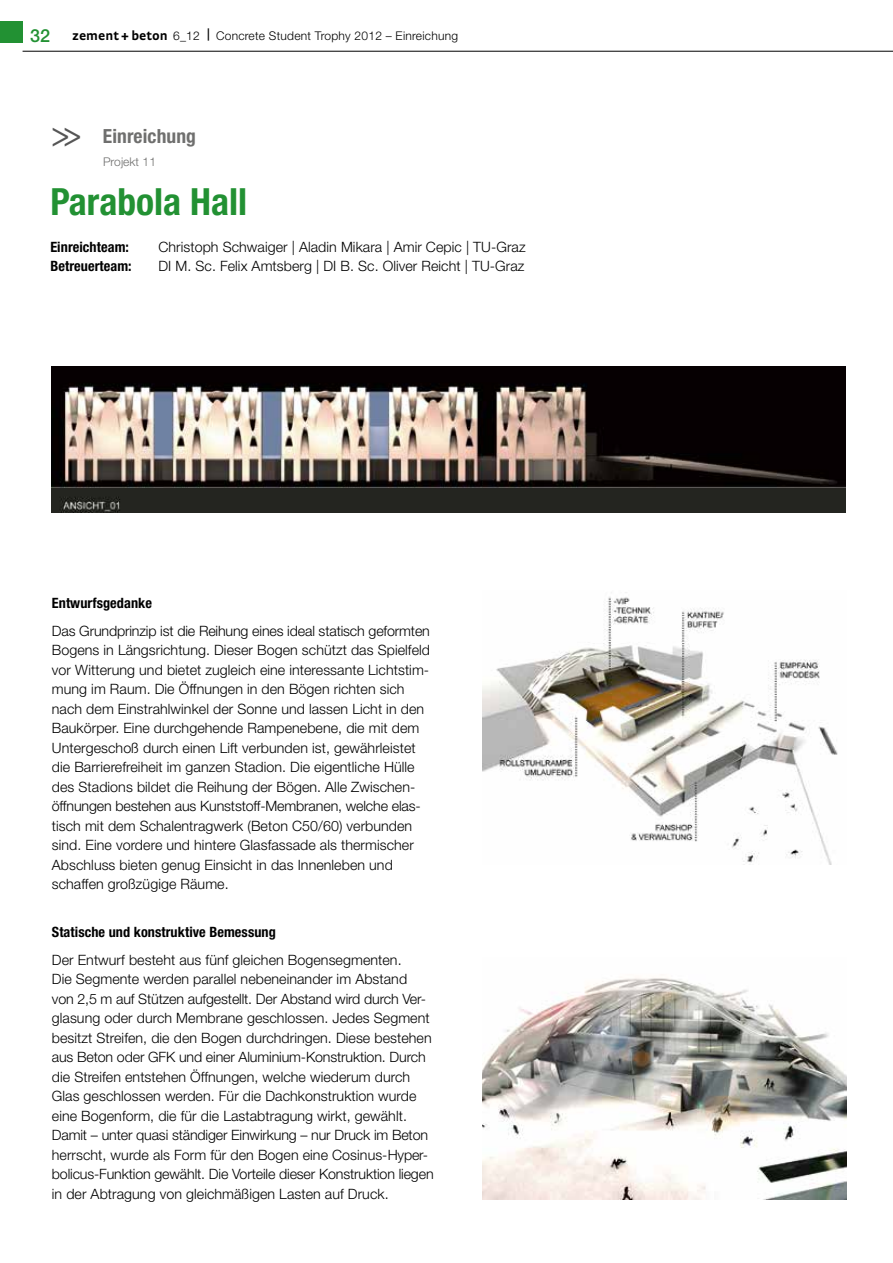
<style>
.page{position:relative;width:893px;height:1263px;background:#fff}
.page>*{position:absolute;margin:0;border:0;box-sizing:border-box;transform-origin:0 0}
.t1{font:700 condensed 37.5px "Helvetica Neue LT";color:#229133}
.t2{font:36px "Helvetica Neue LT";color:#565656;scale:.83 1}
.t3{font:700 condensed 19.5px "Helvetica Neue LT";letter-spacing:.005em;color:#6f6f6e}
.t4{font:300 14.25px/19.5px "Helvetica Neue LT";letter-spacing:.005em;color:#000}
.t5{font:700 condensed 14.25px "Helvetica Neue LT";letter-spacing:.005em;color:#000}
.t6{font:300 12px "Helvetica Neue LT";letter-spacing:.02em;color:#000}
.t7{font:300 12px "Helvetica Neue LT";letter-spacing:.005em;color:#6f6f6e}
.s1{font-weight:500;font-size:18px;color:#229133}
.s2{font-family:"Strada";font-weight:700;font-size:13.5px}
</style>
<div class="page">
<div style="left:0;top:21px;width:23px;height:22px;background:#229133"></div>
<hr style="left:23px;top:51px;width:870px;height:1px;background:#000">
<img style="left:483px;top:978px;width:363px;height:221px">
<img style="left:51px;top:367px;width:795px;height:145px">
<img style="left:483px;top:592px;width:355px;height:272px">
<p class="t6" style="left:30px;top:28px;width:429px"><span class="s1">32</span> <span class="s2">zement + beton</span> 6_12 <sup>|</sup> Concrete Student Trophy 2012 – Einreichung</p>
<h2 class="t2" style="left:81px;top:162px;width:38px;rotate:-180deg">&lt;&lt;</h2>
<h3 class="t3" style="left:103px;top:124px;width:95px">Einreichung</h3>
<p class="t7" style="left:103px;top:155px;width:55px">Projekt 11</p>
<h1 class="t1" style="left:50px;top:179px;width:198px">Parabola Hall</h1>
<p class="t5" style="left:50px;top:238px;width:80px">Einreichteam:</p>
<p class="t4" style="left:158px;top:237px;width:369px">Christoph Schwaiger | Aladin Mikara | Amir Cepic | TU-Graz</p>
<p class="t5" style="left:50px;top:258px;width:83px">Betreuerteam:</p>
<p class="t4" style="left:158px;top:256px;width:368px">DI M. Sc. Felix Amtsberg | DI B. Sc. Oliver Reicht | TU-Graz</p>
<p class="t5" style="left:52px;top:594px;width:102px">Entwurfsgedanke</p>
<p class="t4" style="left:52px;top:620px;width:380px">Das Grundprinzip ist die Reihung eines ideal statisch geformten Bogens in Längsrichtung. Dieser Bogen schützt das Spielfeld vor Witterung und bietet zugleich eine interessante Lichtstim&shy;mung im Raum. Die Öffnungen in den Bögen richten sich nach dem Einstrahlwinkel der Sonne und lassen Licht in den Baukörper. Eine durchgehende Rampenebene, die mit dem Untergeschoß durch einen Lift verbunden ist, gewährleistet die Barrierefreiheit im ganzen Stadion. Die eigentliche Hülle des Stadions bildet die Reihung der Bögen. Alle Zwischen&shy;öffnungen bestehen aus Kunststoff-Membranen, welche elas&shy;tisch mit dem Schalentragwerk (Beton C50/60) verbunden sind. Eine vordere und hintere Glasfassade als thermischer Abschluss bieten genug Einsicht in das Innenleben und schaffen großzügige Räume.</p>
<p class="t5" style="left:52px;top:923px;width:226px">Statische und konstruktive Bemessung</p>
<p class="t4" style="left:52px;top:949px;width:383px">Der Entwurf besteht aus fünf gleichen Bogensegmenten.<br>Die Segmente werden parallel nebeneinander im Abstand<br>von 2,5 m auf Stützen aufgestellt. Der Abstand wird durch Ver&shy;glasung oder durch Membrane geschlossen. Jedes Segment besitzt Streifen, die den Bogen durchdringen. Diese bestehen aus Beton oder GFK und einer Aluminium-Konstruktion. Durch die Streifen entstehen Öffnungen, welche wiederum durch Glas geschlossen werden. Für die Dachkonstruktion wurde eine Bogenform, die für die Lastabtragung wirkt, gewählt.<br>Damit – unter quasi ständiger Einwirkung – nur Druck im Beton herrscht, wurde als Form für den Bogen eine Cosinus-Hyper&shy;bolicus-Funktion gewählt. Die Vorteile dieser Konstruktion liegen in der Abtragung von gleichmäßigen Lasten auf Druck.</p>
</div>
